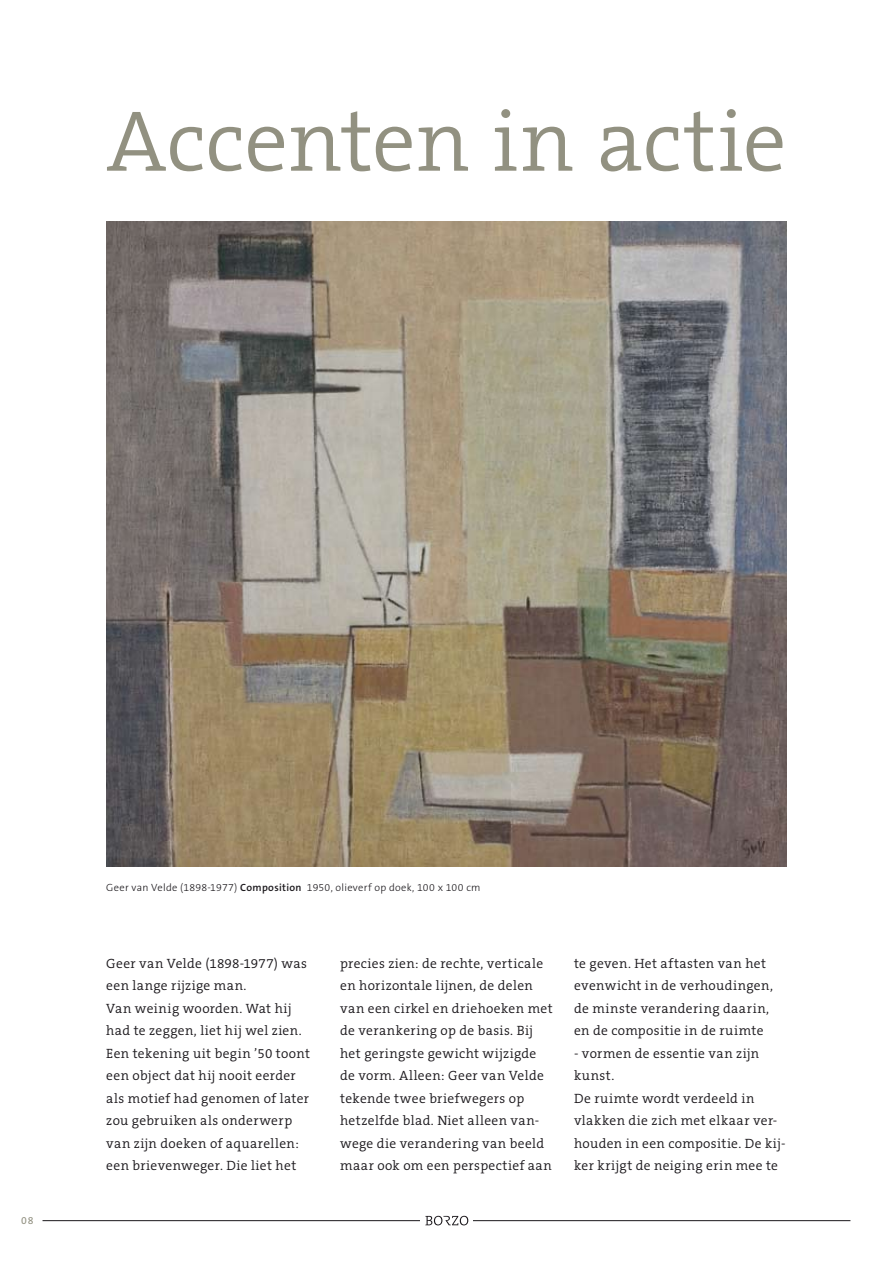
<style>
.page{position:relative;width:893px;height:1263px;background:#fff}
.page>*{position:absolute;margin:0;border:0;box-sizing:border-box;transform-origin:0 0}
.t1{font:300 87px "The Serif B4";color:#929181}
.t2{font:300 13.5px/22.5px "The Serif B4";letter-spacing:.03em;color:#1a171b}
.t3{font:300 10.5px "The Sans B3";letter-spacing:.025em;color:#1a171b}
.t4{font:10.5px "The Sans B5 Plain";color:#929181}
.s1{font-family:"The Sans B6";font-weight:600}
</style>
<div class="page">
<img style="left:106px;top:221px;width:681px;height:646px">
<hr style="left:43px;top:1220px;width:807px;height:1px;background:#1a171b">
<svg style="left:420px;top:1215px;width:52px;height:11px"></svg>
<svg style="left:425px;top:1216px;width:43px;height:9px"></svg>
<h1 class="t1" style="left:106px;top:95px;width:682px">Accenten in actie</h1>
<p class="t4" style="left:21px;top:1214px;width:14px">08</p>
<p class="t3" style="left:106px;top:881px;width:376px">Geer van Velde (1898-1977) <span class="s1">Composition</span> 1950, olieverf op doek, 100 x 100 cm</p>
<p class="t2" style="left:106px;top:952px;width:205px">Geer van Velde (1898-1977) was een lange rijzige man.<br>Van weinig woorden. Wat hij had te zeggen, liet hij wel zien.<br>Een tekening uit begin ’50 toont een object dat hij nooit eerder als motief had genomen of later zou gebruiken als onderwerp van zijn doeken of aquarellen: een brievenweger. Die liet het</p>
<p class="t2" style="left:340px;top:952px;width:214px">precies zien: de rechte, verticale en horizontale lijnen, de delen van een cirkel en driehoeken met de verankering op de basis. Bij het geringste gewicht wijzigde de vorm. Alleen: Geer van Velde tekende twee briefwegers op hetzelfde blad. Niet alleen van&shy;wege die verandering van beeld maar ook om een perspectief aan</p>
<p class="t2" style="left:574px;top:952px;width:200px">te geven. Het aftasten van het evenwicht in de verhoudingen, de minste verandering daarin, en de compositie in de ruimte</p>
<p class="t2" style="left:574px;top:1042px;width:213px">- vormen de essentie van zijn kunst.<br>De ruimte wordt verdeeld in vlakken die zich met elkaar ver&shy;houden in een compositie. De kij&shy;ker krijgt de neiging erin mee te</p>
</div>
